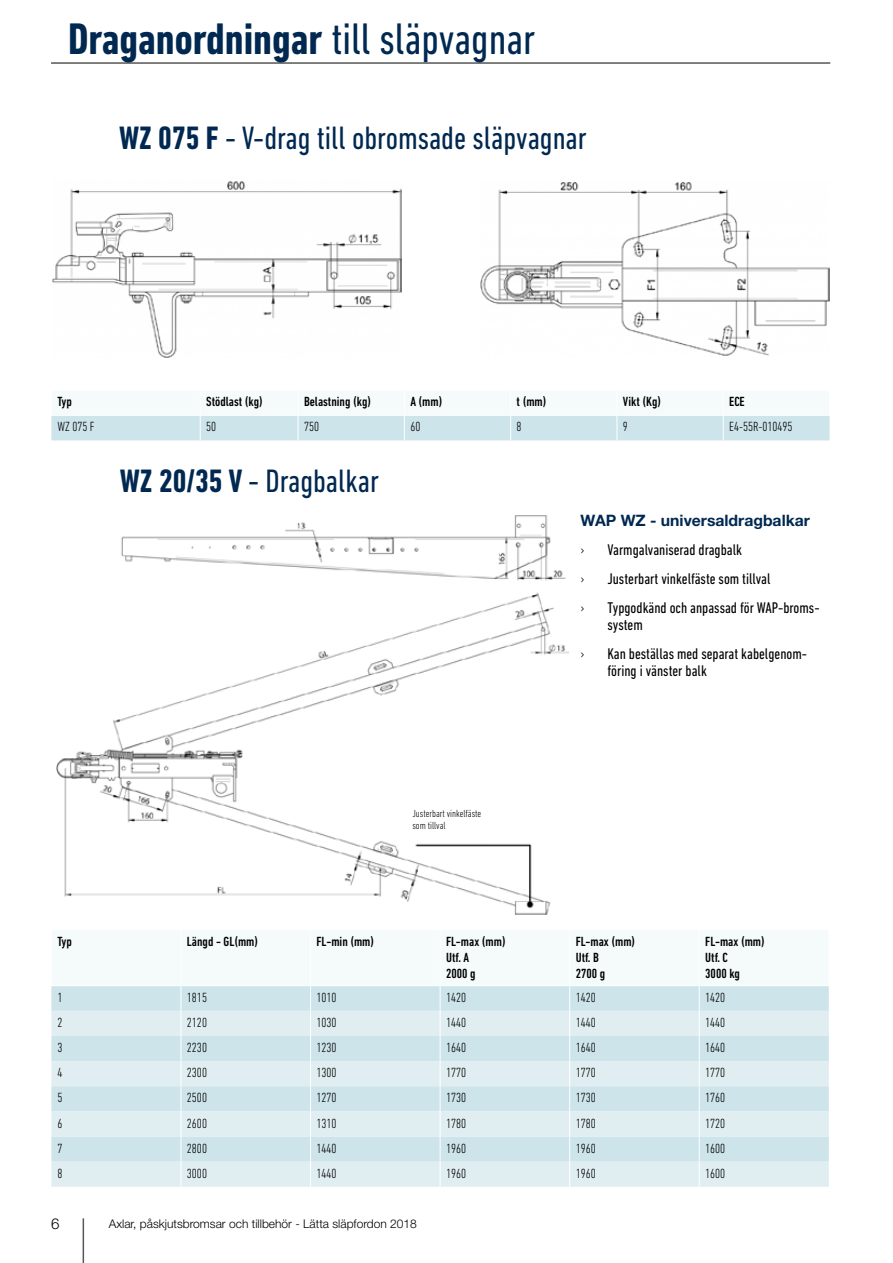
<style>
.page{position:relative;width:893px;height:1263px;background:#fff}
.page>*{position:absolute;margin:0;border:0;box-sizing:border-box;transform-origin:0 0}
.t1{font:700 condensed 45px "DIN Next LT Pro";color:#002851}
.t2{font:condensed 33px "DIN Next LT Pro";color:#002851}
.t3{font:condensed 15.75px/17px "DIN Next LT Pro";color:#000}
.t4{font:700 15.75px "Helvetica Neue LT Std";color:#002851}
.t5{font:300 condensed 15.75px "DIN Next LT Pro";color:#000}
.t6{font:300 15px "Helvetica Neue LT Pro";color:#000}
.t7{font:300 condensed 13.5px "DIN Next LT Pro";color:#000}
.t8{font:500 condensed 13.5px/16.2px "DIN Next LT Pro";color:#000}
.t9{font:300 12px "Helvetica Neue LT Pro";color:#000}
.t10{font:300 condensed 10.5px/12.6px "DIN Next LT Pro";color:#000}
.s1{font-weight:400}
.s2{font-weight:700}
</style>
<div class="page">
<hr style="left:51px;top:62px;width:779px;height:2px;background:#575756">
<hr style="left:83px;top:1218px;width:1px;height:45px;background:#575756">
<div style="left:51px;top:416px;width:779px;height:24px;background:#cde4ea"></div>
<img style="left:52px;top:181px;width:349px;height:177px">
<img style="left:480px;top:182px;width:349px;height:174px">
<svg style="left:51px;top:986px;width:778px;height:201px;background:#d7e9ee"></svg>
<img style="left:56px;top:515px;width:512px;height:400px">
<div style="left:412px;top:792px;width:118px;height:49px;background:#fff"></div>
<h1 class="t1" style="left:68px;top:13px;width:469px">Draganordningar <span class="s1">till släpvagnar</span></h1>
<h2 class="t2" style="left:119px;top:119px;width:469px"><span class="s2">WZ 075 F</span> - V-drag till obromsade släpvagnar</h2>
<p class="t8" style="left:57px;top:394px;width:16px">Typ</p>
<p class="t8" style="left:206px;top:394px;width:58px">Stödlast (kg)</p>
<p class="t8" style="left:304px;top:394px;width:69px">Belastning (kg)</p>
<p class="t8" style="left:410px;top:394px;width:34px">A (mm)</p>
<p class="t8" style="left:517px;top:394px;width:31px">t (mm)</p>
<p class="t8" style="left:623px;top:394px;width:40px">Vikt (Kg)</p>
<p class="t8" style="left:729px;top:394px;width:17px">ECE</p>
<p class="t7" style="left:57px;top:419px;width:39px">WZ 075 F</p>
<p class="t7" style="left:206px;top:419px;width:12px">50</p>
<p class="t7" style="left:304px;top:419px;width:17px">750</p>
<p class="t7" style="left:410px;top:419px;width:12px">60</p>
<p class="t7" style="left:517px;top:419px;width:7px">8</p>
<p class="t7" style="left:623px;top:419px;width:7px">9</p>
<p class="t7" style="left:729px;top:419px;width:65px">E4-55R-010495</p>
<h2 class="t2" style="left:120px;top:462px;width:261px"><span class="s2">WZ 20/35 V</span> - Dragbalkar</h2>
<p class="t10" style="left:412px;top:807px;width:70px">Justerbart vinkelfäste som tillval</p>
<p class="t4" style="left:580px;top:511px;width:231px">WAP WZ - universaldragbalkar</p>
<p class="t5" style="left:580px;top:541px;width:6px">›</p>
<p class="t3" style="left:607px;top:541px;width:136px">Varmgalvaniserad dragbalk</p>
<p class="t5" style="left:580px;top:570px;width:6px">›</p>
<p class="t3" style="left:607px;top:570px;width:165px">Justerbart vinkelfäste som tillval</p>
<p class="t5" style="left:580px;top:599px;width:6px">›</p>
<p class="t3" style="left:607px;top:599px;width:214px">Typgodkänd och anpassad för WAP-broms&shy;system</p>
<p class="t5" style="left:580px;top:645px;width:6px">›</p>
<p class="t3" style="left:607px;top:645px;width:201px">Kan beställas med separat kabelgenom&shy;föring i vänster balk</p>
<p class="t8" style="left:57px;top:933px;width:16px">Typ</p>
<p class="t8" style="left:187px;top:933px;width:73px">Längd - GL(mm)</p>
<p class="t8" style="left:317px;top:933px;width:59px">FL-min (mm)</p>
<p class="t8" style="left:446px;top:933px;width:61px">FL-max (mm)<br>Utf. A<br>2000 g</p>
<p class="t8" style="left:576px;top:933px;width:61px">FL-max (mm)<br>Utf. B<br>2700 g</p>
<p class="t8" style="left:705px;top:933px;width:61px">FL-max (mm)<br>Utf. C<br>3000 kg</p>
<p class="t7" style="left:57px;top:989px;width:7px">1</p>
<p class="t7" style="left:187px;top:989px;width:22px">1815</p>
<p class="t7" style="left:317px;top:989px;width:22px">1010</p>
<p class="t7" style="left:446px;top:989px;width:22px">1420</p>
<p class="t7" style="left:576px;top:989px;width:22px">1420</p>
<p class="t7" style="left:705px;top:989px;width:22px">1420</p>
<p class="t7" style="left:57px;top:1015px;width:7px">2</p>
<p class="t7" style="left:187px;top:1015px;width:22px">2120</p>
<p class="t7" style="left:317px;top:1015px;width:22px">1030</p>
<p class="t7" style="left:446px;top:1015px;width:22px">1440</p>
<p class="t7" style="left:576px;top:1015px;width:22px">1440</p>
<p class="t7" style="left:705px;top:1015px;width:22px">1440</p>
<p class="t7" style="left:57px;top:1040px;width:7px">3</p>
<p class="t7" style="left:187px;top:1040px;width:22px">2230</p>
<p class="t7" style="left:317px;top:1040px;width:22px">1230</p>
<p class="t7" style="left:446px;top:1040px;width:22px">1640</p>
<p class="t7" style="left:576px;top:1040px;width:22px">1640</p>
<p class="t7" style="left:705px;top:1040px;width:22px">1640</p>
<p class="t7" style="left:57px;top:1065px;width:7px">4</p>
<p class="t7" style="left:187px;top:1065px;width:22px">2300</p>
<p class="t7" style="left:317px;top:1065px;width:22px">1300</p>
<p class="t7" style="left:446px;top:1065px;width:22px">1770</p>
<p class="t7" style="left:576px;top:1065px;width:22px">1770</p>
<p class="t7" style="left:705px;top:1065px;width:22px">1770</p>
<p class="t7" style="left:57px;top:1090px;width:7px">5</p>
<p class="t7" style="left:187px;top:1090px;width:22px">2500</p>
<p class="t7" style="left:317px;top:1090px;width:22px">1270</p>
<p class="t7" style="left:446px;top:1090px;width:22px">1730</p>
<p class="t7" style="left:576px;top:1090px;width:22px">1730</p>
<p class="t7" style="left:705px;top:1090px;width:22px">1760</p>
<p class="t7" style="left:57px;top:1115px;width:7px">6</p>
<p class="t7" style="left:187px;top:1115px;width:22px">2600</p>
<p class="t7" style="left:317px;top:1115px;width:22px">1310</p>
<p class="t7" style="left:446px;top:1115px;width:22px">1780</p>
<p class="t7" style="left:576px;top:1115px;width:22px">1780</p>
<p class="t7" style="left:705px;top:1115px;width:22px">1720</p>
<p class="t7" style="left:57px;top:1140px;width:7px">7</p>
<p class="t7" style="left:187px;top:1140px;width:22px">2800</p>
<p class="t7" style="left:317px;top:1140px;width:22px">1440</p>
<p class="t7" style="left:446px;top:1140px;width:22px">1960</p>
<p class="t7" style="left:576px;top:1140px;width:22px">1960</p>
<p class="t7" style="left:705px;top:1140px;width:22px">1600</p>
<p class="t7" style="left:57px;top:1165px;width:7px">8</p>
<p class="t7" style="left:187px;top:1165px;width:22px">3000</p>
<p class="t7" style="left:317px;top:1165px;width:22px">1440</p>
<p class="t7" style="left:446px;top:1165px;width:22px">1960</p>
<p class="t7" style="left:576px;top:1165px;width:22px">1960</p>
<p class="t7" style="left:705px;top:1165px;width:22px">1600</p>
<p class="t6" style="left:51px;top:1214px;width:10px">6</p>
<p class="t9" style="left:109px;top:1216px;width:310px">Axlar, påskjutsbromsar och tillbehör - Lätta släpfordon 2018</p>
</div>
